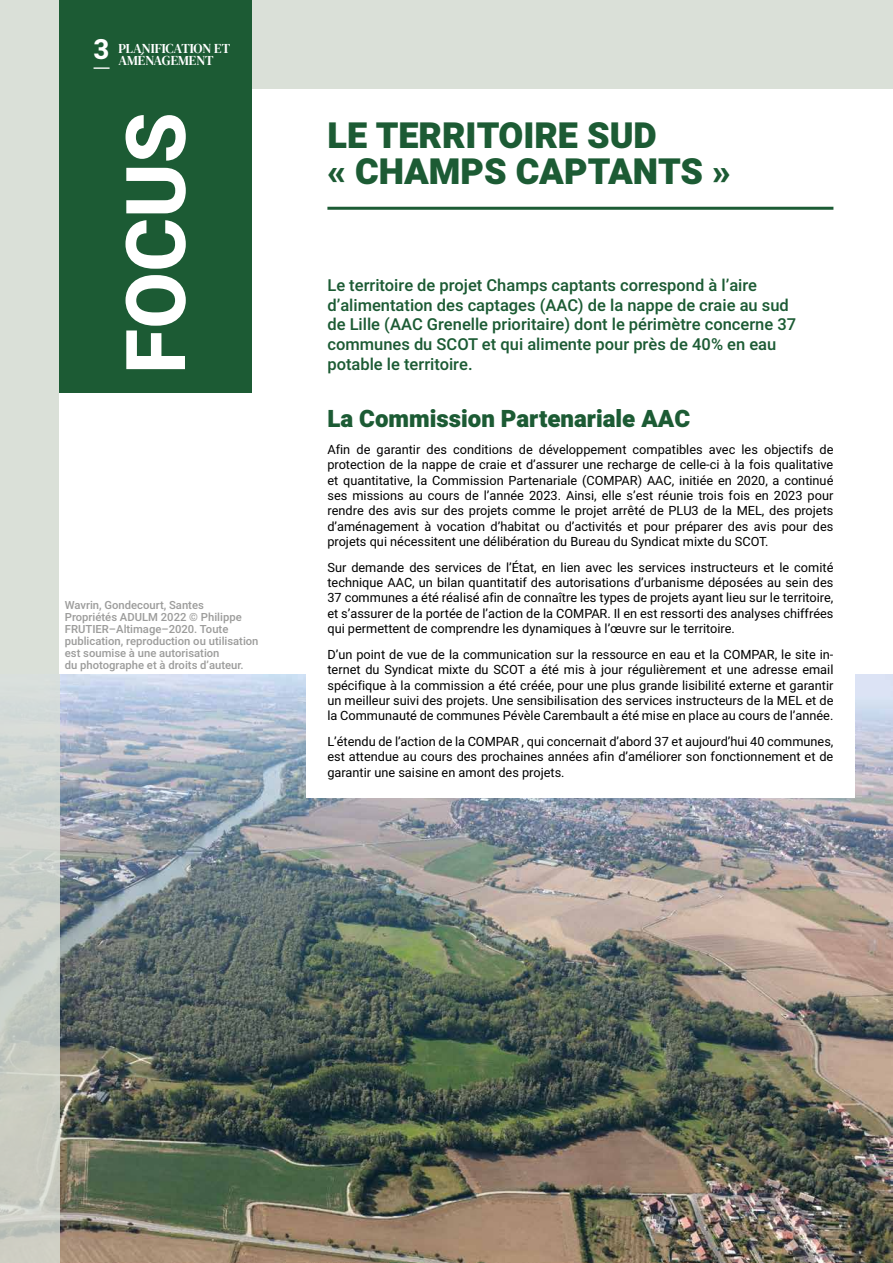
<style>
.page{position:relative;width:893px;height:1263px;background:#dae0d8}
.page>*{position:absolute;margin:0;border:0;box-sizing:border-box;transform-origin:0 0}
.t1{font:900 36px/36px "Heebo";color:#1c5b34}
.t2{font:900 24px "Heebo";color:#1c5b34}
.t3{font:500 16.5px/19.8px "Heebo";color:#1c5b34}
.t4{font:13.5px/12.5px "DM Serif Text";letter-spacing:-.005em;color:#fff}
.t5{font:12.75px/15.3px "Heebo";color:#000;text-align:justify}
.t6{font:500 11.25px/12px "Heebo";color:#9d9d9c}
.s1{font-family:"Heebo";font-weight:700;font-size:27.9px}
</style>
<div class="page">
<div style="left:60px;top:89px;width:833px;height:1085px;background:#fff"></div>
<div style="left:60px;top:0;width:192px;height:392px;background:#1c5b34"></div>
<svg style="left:125px;top:115px;width:61px;height:254px"></svg>
<hr style="left:327px;top:207px;width:506px;height:3px;background:#1c5b34">
<svg style="left:94px;top:67px;width:16px;height:2px"></svg>
<img style="left:60px;top:675px;width:833px;height:588px">
<div style="left:306px;top:658px;width:549px;height:140px;background:#fff"></div>
<svg style="left:0;top:712px;width:60px;height:551px;fill:#cacec5"></svg>
<p class="t4" style="left:119px;top:42px;width:113px;text-indent:-25px"><span class="s1">3</span> PLANIFICATION ET<br>AMÉNAGEMENT</p>
<p class="t6" style="left:65px;top:599px;width:195px">Wavrin, Gondecourt, Santes Propriétés ADULM 2022 © Philippe FRUTIER–Altimage–2020. Toute publication, reproduction ou utilisation est soumise à une autorisation<br>du photographe et à droits d’auteur.</p>
<h1 class="t1" style="left:327px;top:119px;width:405px">LE TERRITOIRE SUD<br>« CHAMPS CAPTANTS »</h1>
<p class="t3" style="left:327px;top:275px;width:470px">Le territoire de projet Champs captants correspond à l’aire d’alimentation des captages (AAC) de la nappe de craie au sud de Lille (AAC Grenelle prioritaire) dont le périmètre concerne 37 communes du SCOT et qui alimente pour près de 40% en eau potable le territoire.</p>
<h2 class="t2" style="left:327px;top:402px;width:364px">La Commission Partenariale AAC</h2>
<p class="t5" style="left:327px;top:442px;width:507px">Afin de garantir des conditions de développement compatibles avec les objectifs de protection de la nappe de craie et d’assurer une recharge de celle-ci à la fois qualitative et quantitative, la Commission Partenariale (COMPAR) AAC, initiée en 2020, a continué ses missions au cours de l’année 2023. Ainsi, elle s’est réunie trois fois en 2023 pour rendre des avis sur des projets comme le projet arrêté de PLU3 de la MEL, des projets d’aménagement à vocation d’habitat ou d’activités et pour préparer des avis pour des projets qui nécessitent une délibération du Bureau du Syndicat mixte du SCOT.</p>
<p class="t5" style="left:327px;top:560px;width:507px">Sur demande des services de l’État, en lien avec les services instructeurs et le comité technique AAC, un bilan quantitatif des autorisations d’urbanisme déposées au sein des 37 communes a été réalisé afin de connaître les types de projets ayant lieu sur le territoire, et s’assurer de la portée de l’action de la COMPAR. Il en est ressorti des analyses chiffrées qui permettent de comprendre les dynamiques à l’œuvre sur le territoire.</p>
<p class="t5" style="left:327px;top:647px;width:507px">D’un point de vue de la communication sur la ressource en eau et la COMPAR, le site in&shy;ternet du Syndicat mixte du SCOT a été mis à jour régulièrement et une adresse email spécifique à la commission a été créée, pour une plus grande lisibilité externe et garantir un meilleur suivi des projets. Une sensibilisation des services instructeurs de la MEL et de la Communauté de communes Pévèle Carembault a été mise en place au cours de l’année.</p>
<p class="t5" style="left:327px;top:734px;width:507px">L’étendu de l’action de la COMPAR , qui concernait d’abord 37 et aujourd’hui 40 communes, est attendue au cours des prochaines années afin d’améliorer son fonctionnement et de garantir une saisine en amont des projets.</p>
</div>
